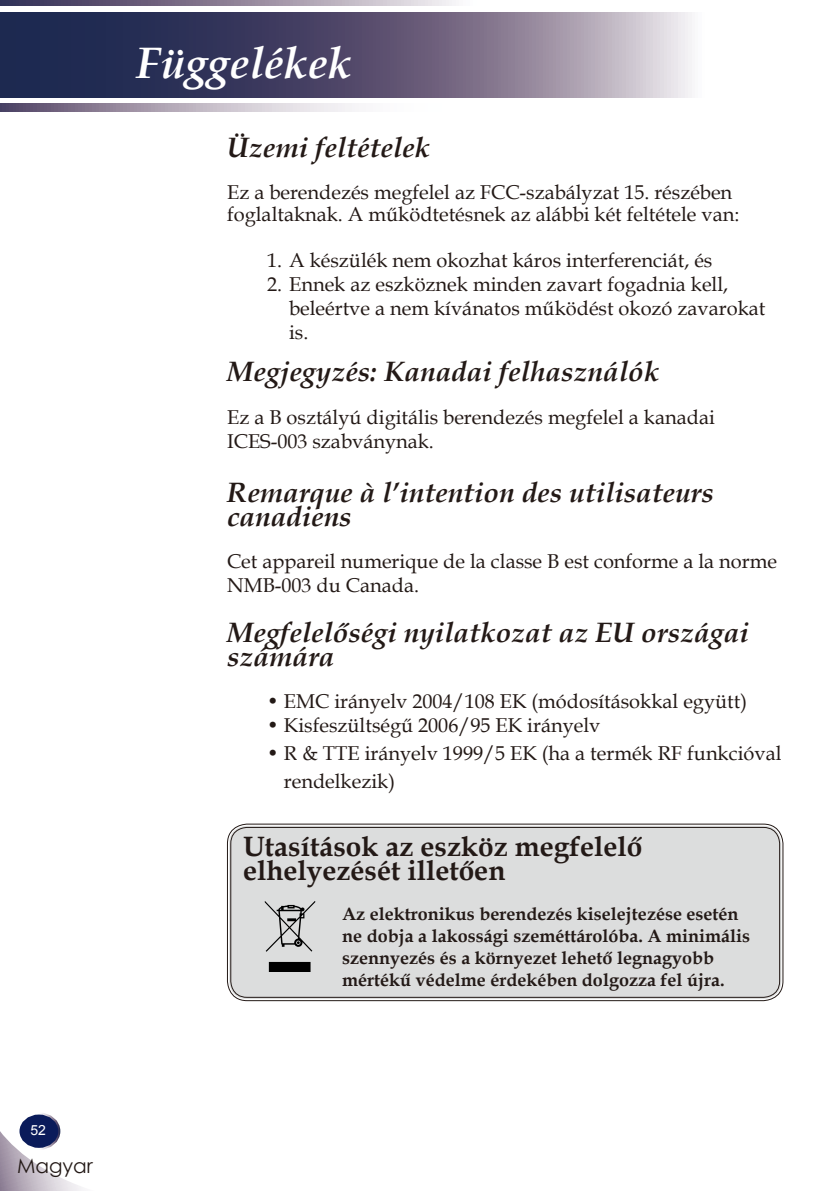
<style>
.page{position:relative;width:840px;height:1191px;background:#fff}
.page>*{position:absolute;margin:0;border:0;box-sizing:border-box;transform-origin:0 0}
.t1{font:italic 700 44px "Book Antiqua";color:#fff}
.t2{font:italic 700 28px/24px "Book Antiqua";color:#231916}
.t3{font:700 28px/24px "Book Antiqua";color:#231916}
.t4{font:20px/24px "Book Antiqua";color:#231916}
.t5{font:20px "Century Gothic";color:#231916}
.t6{font:700 18px/22px "Book Antiqua";color:#231916}
.t7{font:14px "Arial";color:#fff}
</style>
<div class="page">
<div style="left:229px;top:825px;width:551px;height:174px;background:#dcdddd;border-radius:18px"></div>
<div style="left:227px;top:823px;width:555px;height:178px;border:1px solid #231916;border-radius:20px"></div>
<div style="left:230px;top:827px;width:549px;height:170px;border:1px solid #231916;border-radius:16px"></div>
<svg style="left:265px;top:902px;width:50px;height:69px"></svg>
<svg style="left:0;top:1115px;width:82px;height:76px"></svg>
<div style="left:18px;top:1113px;width:41px;height:35px;background:#0a1b5a;border-radius:50%"></div>
<div style="left:17px;top:1112px;width:43px;height:37px;border:2px solid #fff;border-radius:50%"></div>
<svg style="left:0;top:0;width:456px;height:6px;background:#8f859b"></svg>
<svg style="left:0;top:13px;width:692px;height:85px;background:#625f7c"></svg>
<svg style="left:0;top:104px;width:355px;height:7px;background:#aea5b5"></svg>
<h1 class="t1" style="left:136px;top:32px;width:217px">Függelékek</h1>
<h2 class="t2" style="left:227px;top:135px;width:204px">Üzemi feltételek</h2>
<p class="t4" style="left:227px;top:181px;width:513px;line-height:22px">Ez a berendezés megfelel az FCC-szabályzat 15. részében foglaltaknak. A működtetésnek az alábbi két feltétele van:</p>
<p class="t4" style="left:267px;top:248px;width:446px">1. A készülék nem okozhat káros interferenciát, és</p>
<p class="t4" style="left:289px;top:272px;width:477px;text-indent:-22px">2. Ennek az eszköznek minden zavart fogadnia kell, beleértve a nem kívánatos működést okozó zavarokat is.</p>
<h2 class="t2" style="left:227px;top:359px;width:433px">Megjegyzés: Kanadai felhasználók</h2>
<p class="t4" style="left:227px;top:404px;width:489px">Ez a B osztályú digitális berendezés megfelel a kanadai<br>ICES-003 szabványnak.</p>
<h2 class="t2" style="left:227px;top:480px;width:488px">Remarque à l’intention des utilisateurs canadiens</h2>
<p class="t4" style="left:227px;top:548px;width:551px">Cet appareil numerique de la classe B est conforme a la norme<br>NMB-003 du Canada.</p>
<h2 class="t2" style="left:227px;top:620px;width:523px">Megfelelőségi nyilatkozat az EU országai számára</h2>
<p class="t4" style="left:267px;top:688px;width:481px">• EMC irányelv 2004/108 EK (módosításokkal együtt)</p>
<p class="t4" style="left:267px;top:712px;width:335px">• Kisfeszültségű 2006/95 EK irányelv</p>
<p class="t4" style="left:284px;top:738px;width:499px;line-height:28px;text-indent:-17px">• R &amp; TTE irányelv 1999/5 EK (ha a termék RF funkcióval rendelkezik)</p>
<h2 class="t3" style="left:243px;top:834px;width:400px">Utasítások az eszköz megfelelő elhelyezését illetően</h2>
<p class="t6" style="left:342px;top:902px;width:409px">Az elektronikus berendezés kiselejtezése esetén ne dobja a lakossági szeméttárolóba. A minimális szennyezés és a környezet lehető legnagyobb mértékű védelme érdekében dolgozza fel újra.</p>
<p class="t7" style="left:30px;top:1120px;width:17px">52</p>
<p class="t5" style="left:17px;top:1151px;width:77px">Magyar</p>
</div>
